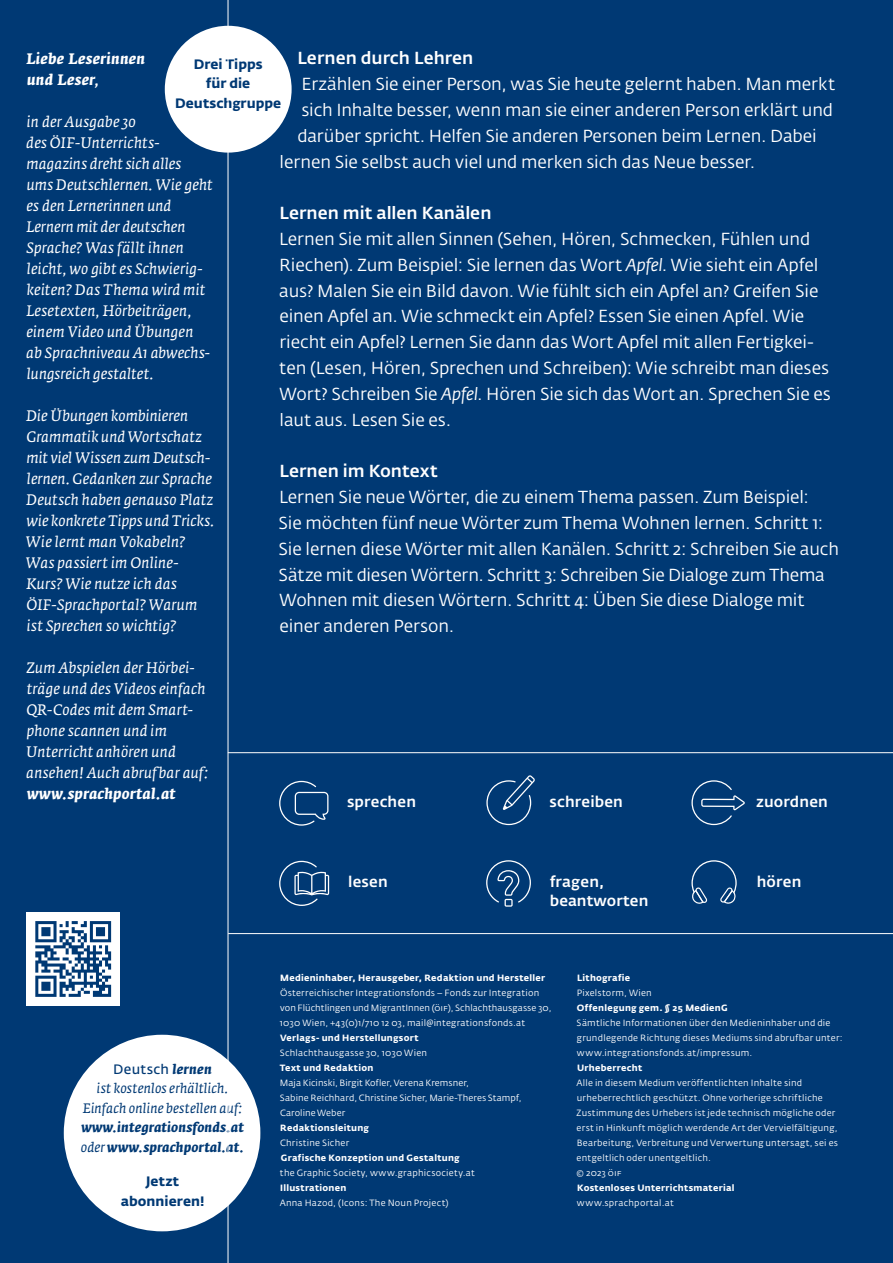
<style>
.page{position:relative;width:893px;height:1263px;background:#003974}
.page>*{position:absolute;margin:0;border:0;box-sizing:border-box;transform-origin:0 0}
.t1{font:17.25px/25.8px "Fedra Sans Alt Std";color:#fff}
.t2{font:500 17.25px "Fedra Sans Alt Std";color:#fff}
.t3{font:italic 15px/21px "Fedra Serif A Pro";letter-spacing:.015em;color:#fff}
.t4{font:500 15px/19.5px "Fedra Sans Alt Std";letter-spacing:.015em;color:#fff}
.t5{font:italic 700 15px/21px "Fedra Serif A Pro";letter-spacing:.015em;color:#fff}
.t6{font:italic 13.5px/19.5px "Fedra Serif A Pro";letter-spacing:.01em;color:#003974;text-align:center}
.t7{font:italic 700 13.5px/19.5px "Fedra Serif A Pro";letter-spacing:.005em;color:#003974}
.t8{font:700 13.5px/19.5px "Fedra Sans Alt Std";letter-spacing:.005em;color:#003974;text-align:center}
.t9{font:600 13.5px "Fedra Sans Alt Std";letter-spacing:.02em;color:#003974}
.t10{font:9px/15px "Fedra Sans Alt Std";letter-spacing:.025em;color:#fff}
.t11{font:700 9px "Fedra Sans Alt Std";letter-spacing:.03em;color:#fff}
.s1{font-family:"Fedra Sans";font-style:italic}
.s2{font-family:"Fedra Serif A Pro";font-weight:700;font-style:italic}
.s3{font-weight:400}
</style>
<div class="page">
<div style="left:26px;top:912px;width:94px;height:94px;background:#fff"></div>
<div style="left:165px;top:26px;width:127px;height:127px;background:#fff;border-radius:50%"></div>
<div style="left:64px;top:1035px;width:196px;height:196px;background:#fff;border-radius:50%"></div>
<svg style="left:35px;top:921px;width:76px;height:76px"></svg>
<hr style="left:228px;top:0;width:1px;height:1263px;background:#fff">
<hr style="left:228px;top:752px;width:665px;height:1px;background:#fff">
<hr style="left:228px;top:933px;width:665px;height:1px;background:#fff">
<svg style="left:486px;top:860px;width:45px;height:47px"></svg>
<svg style="left:279px;top:781px;width:49px;height:45px"></svg>
<svg style="left:279px;top:861px;width:50px;height:45px"></svg>
<svg style="left:486px;top:775px;width:49px;height:50px"></svg>
<svg style="left:691px;top:780px;width:54px;height:45px"></svg>
<svg style="left:691px;top:860px;width:46px;height:44px"></svg>
<p class="t2" style="left:297px;top:48px;width:177px">Lernen durch Lehren</p>
<p class="t1" style="left:302px;top:71px;width:535px">Erzählen Sie einer Person, was Sie heute gelernt haben. Man merkt</p>
<p class="t1" style="left:301px;top:97px;width:533px">sich Inhalte besser, wenn man sie einer anderen Person erklärt und</p>
<p class="t1" style="left:297px;top:123px;width:521px">darüber spricht. Helfen Sie anderen Personen beim Lernen. Dabei</p>
<p class="t1" style="left:280px;top:149px;width:477px">lernen Sie selbst auch viel und merken sich das Neue besser.</p>
<p class="t2" style="left:279px;top:202px;width:214px">Lernen mit allen Kanälen</p>
<p class="t1" style="left:279px;top:226px;width:553px">Lernen Sie mit allen Sinnen (Sehen, Hören, Schmecken, Fühlen und Riechen). Zum Beispiel: Sie lernen das Wort <span class="s1">Apfel</span>. Wie sieht ein Apfel aus? Malen Sie ein Bild davon. Wie fühlt sich ein Apfel an? Greifen Sie einen Apfel an. Wie schmeckt ein Apfel? Essen Sie einen Apfel. Wie riecht ein Apfel? Lernen Sie dann das Wort Apfel mit allen Fertigkei&shy;ten (Lesen, Hören, Sprechen und Schreiben): Wie schreibt man dieses Wort? Schreiben Sie <span class="s1">Apfel</span>. Hören Sie sich das Wort an. Sprechen Sie es laut aus. Lesen Sie es.</p>
<p class="t2" style="left:279px;top:460px;width:160px">Lernen im Kontext</p>
<p class="t1" style="left:279px;top:484px;width:562px">Lernen Sie neue Wörter, die zu einem Thema passen. Zum Beispiel:<br>Sie möchten fünf neue Wörter zum Thema Wohnen lernen. Schritt 1:<br>Sie lernen diese Wörter mit allen Kanälen. Schritt 2: Schreiben Sie auch Sätze mit diesen Wörtern. Schritt 3: Schreiben Sie Dialoge zum Thema Wohnen mit diesen Wörtern. Schritt 4: Üben Sie diese Dialoge mit einer anderen Person.</p>
<p class="t5" style="left:27px;top:49px;width:120px">Liebe Leserinnen und Leser,</p>
<p class="t3" style="left:26px;top:112px;width:188px">in der Ausgabe 30<br>des ÖIF-Unterrichts&shy;magazins dreht sich alles<br>ums Deutschlernen. Wie geht es den Lernerinnen und<br>Lernern mit der deutschen<br>Sprache? Was fällt ihnen leicht, wo gibt es Schwierig&shy;keiten? Das Thema wird mit<br>Lesetexten, Hörbeiträgen, einem Video und Übungen<br>ab Sprachniveau A1 abwechs&shy;lungsreich gestaltet.</p>
<p class="t3" style="left:26px;top:406px;width:190px">Die Übungen kombinieren<br>Grammatik und Wortschatz mit viel Wissen zum Deutsch&shy;lernen. Gedanken zur Sprache<br>Deutsch haben genauso Platz wie konkrete Tipps und Tricks.<br>Wie lernt man Vokabeln?<br>Was passiert im Online-<br>Kurs? Wie nutze ich das<br>ÖIF-Sprachportal? Warum ist Sprechen so wichtig?</p>
<p class="t3" style="left:26px;top:658px;width:184px">Zum Abspielen der Hörbei&shy;träge und des Videos einfach<br>QR-Codes mit dem Smart&shy;phone scannen und im<br>Unterricht anhören und ansehen! Auch abrufbar auf:</p>
<p class="t5" style="left:27px;top:784px;width:150px">www.sprachportal.at</p>
<p class="t8" style="left:175px;top:54px;width:108px">Drei Tipps<br>für die<br>Deutschgruppe</p>
<p class="t4" style="left:550px;top:792px;width:75px">schreiben</p>
<p class="t4" style="left:756px;top:792px;width:73px">zuordnen</p>
<p class="t4" style="left:347px;top:792px;width:71px">sprechen</p>
<p class="t9" style="left:113px;top:1060px;width:100px">Deutsch <span class="s2">lernen</span></p>
<p class="t6" style="left:83px;top:1079px;width:161px">ist kostenlos erhältlich.<br>Einfach online bestellen auf:</p>
<p class="t7" style="left:81px;top:1118px;width:165px">www.integrationsfonds.at <span class="s3">oder</span> www.sprachportal.at.</p>
<p class="t8" style="left:121px;top:1172px;width:85px">Jetzt abonnieren!</p>
<p class="t4" style="left:348px;top:872px;width:41px">lesen</p>
<p class="t4" style="left:550px;top:872px;width:100px">fragen, beantworten</p>
<p class="t4" style="left:757px;top:872px;width:46px">hören</p>
<p class="t11" style="left:280px;top:972px;width:266px">Medieninhaber, Herausgeber, Redaktion und Hersteller</p>
<p class="t10" style="left:280px;top:985px;width:273px">Österreichischer Integrationsfonds – Fonds zur Integration von Flüchtlingen und MigrantInnen (öif), Schlachthausgasse 30,<br>1030 Wien, +43(0)1/710 12 03, mail@integrationsfonds.at</p>
<p class="t11" style="left:280px;top:1032px;width:140px">Verlags- und Herstellungsort</p>
<p class="t10" style="left:280px;top:1045px;width:149px">Schlachthausgasse 30, 1030 Wien</p>
<p class="t11" style="left:280px;top:1062px;width:95px">Text und Redaktion</p>
<p class="t10" style="left:280px;top:1075px;width:243px">Maja Kicinski, Birgit Kofler, Verena Kremsner,<br>Sabine Reichhard, Christine Sicher, Marie-Theres Stampf,<br>Caroline Weber</p>
<p class="t11" style="left:280px;top:1122px;width:90px">Redaktionsleitung</p>
<p class="t10" style="left:280px;top:1135px;width:71px">Christine Sicher</p>
<p class="t11" style="left:281px;top:1152px;width:180px">Grafische Konzeption und Gestaltung</p>
<p class="t10" style="left:280px;top:1165px;width:196px">the Graphic Society, www.graphicsociety.at</p>
<p class="t11" style="left:280px;top:1182px;width:68px">Illustrationen</p>
<p class="t10" style="left:280px;top:1195px;width:171px">Anna Hazod, (Icons: The Noun Project)</p>
<p class="t11" style="left:577px;top:972px;width:55px">Lithografie</p>
<p class="t10" style="left:577px;top:985px;width:77px">Pixelstorm, Wien</p>
<p class="t11" style="left:577px;top:1002px;width:152px">Offenlegung gem. § 25 MedienG</p>
<p class="t10" style="left:577px;top:1015px;width:268px">Sämtliche Informationen über den Medieninhaber und die grundlegende Richtung dieses Mediums sind abrufbar unter: www.integrationsfonds.at/impressum.</p>
<p class="t11" style="left:577px;top:1062px;width:67px">Urheberrecht</p>
<p class="t10" style="left:576px;top:1075px;width:263px">Alle in diesem Medium veröffentlichten Inhalte sind urheberrechtlich geschützt. Ohne vorherige schriftliche Zustimmung des Urhebers ist jede technisch mögliche oder erst in Hinkunft möglich werdende Art der Vervielfältigung, Bearbeitung, Verbreitung und Verwertung untersagt, sei es entgeltlich oder unentgeltlich.<br>© 2023 öif</p>
<p class="t11" style="left:577px;top:1182px;width:159px">Kostenloses Unterrichtsmaterial</p>
<p class="t10" style="left:577px;top:1195px;width:98px">www.sprachportal.at</p>
</div>
